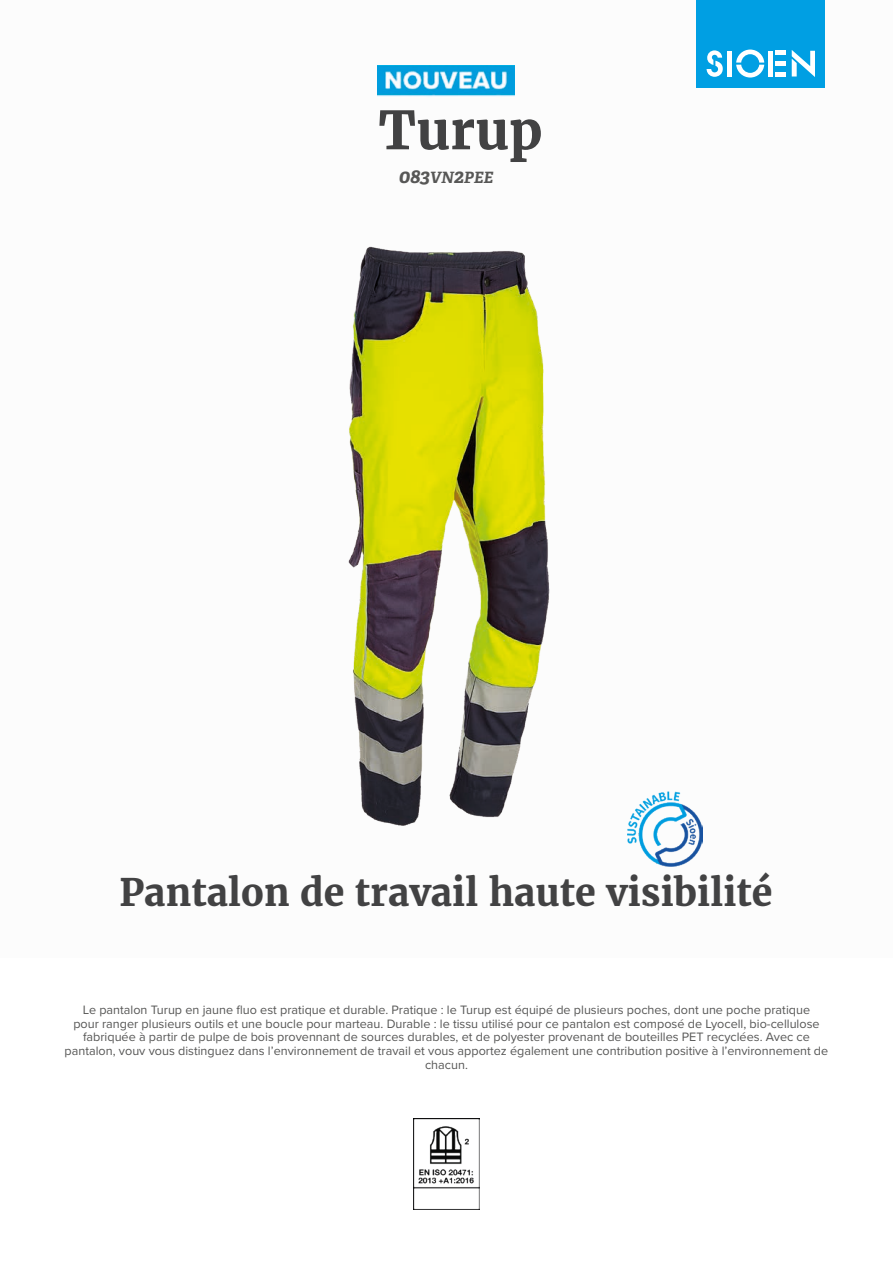
<style>
.page{position:relative;width:893px;height:1263px;background:#fff}
.page>*{position:absolute;margin:0;border:0;box-sizing:border-box;transform-origin:0 0}
.t1{font:700 52.5px "Merriweather";color:#424243}
.t2{font:700 37.5px "Merriweather";color:#424243}
.t3{font:italic 700 15.6px "Adelle";color:#575756}
.t4{font:12.6px/13.6px "Proxima Nova";color:#575756;text-align:center}
.s1{font-size:19.5px}
</style>
<div class="page">
<div style="left:697px;top:0;width:128px;height:88px;background:#009fe3"></div>
<svg style="left:707px;top:50px;width:16px;height:27px"></svg>
<svg style="left:736px;top:50px;width:28px;height:28px"></svg>
<div style="left:727px;top:51px;width:5px;height:26px;background:#fff"></div>
<div style="left:768px;top:51px;width:5px;height:26px;background:#fff"></div>
<div style="left:775px;top:72px;width:11px;height:5px;background:#fff"></div>
<div style="left:775px;top:61px;width:11px;height:5px;background:#fff"></div>
<hr style="left:775px;top:51px;width:11px;height:4px;background:#fff">
<svg style="left:792px;top:50px;width:23px;height:27px"></svg>
<img style="left:688px;top:807px;width:15px;height:55px">
<img style="left:413px;top:1118px;width:67px;height:92px">
<img style="left:348px;top:246px;width:340px;height:621px">
<img style="left:377px;top:65px;width:138px;height:32px">
<h1 class="t1" style="left:379px;top:95px;width:166px">Turup</h1>
<p class="t3" style="left:399px;top:168px;width:96px"><span class="s1">083</span>VN<span class="s1">2</span>PEE</p>
<h2 class="t2" style="left:119px;top:867px;width:655px">Pantalon de travail haute visibilité</h2>
<p class="t4" style="left:65px;top:1002px;width:765px">Le pantalon Turup en jaune fluo est pratique et durable. Pratique : le Turup est équipé de plusieurs poches, dont une poche pratique<br>pour ranger plusieurs outils et une boucle pour marteau. Durable : le tissu utilisé pour ce pantalon est composé de Lyocell, bio-cellulose fabriquée à partir de pulpe de bois provennant de sources durables, et de polyester provenant de bouteilles PET recyclées. Avec ce pantalon, vouv vous distinguez dans l’environnement de travail et vous apportez également une contribution positive à l’environnement de chacun.</p>
</div>
